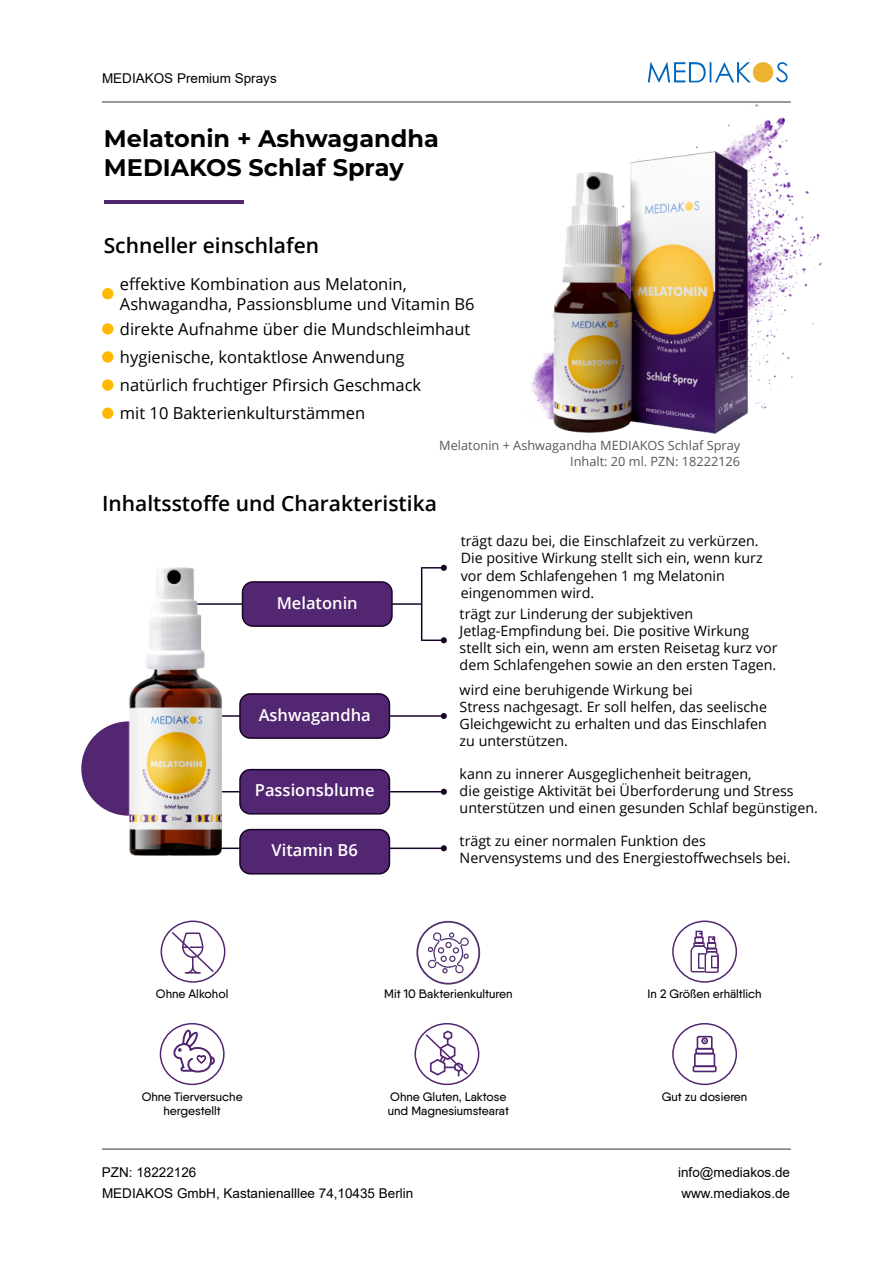
<style>
.page{position:relative;width:893px;height:1263px;background:#fff}
.page>*{position:absolute;margin:0;border:0;box-sizing:border-box;transform-origin:0 0}
.t1{font:700 24px/28.8px "Montserrat";color:#000}
.t2{font:600 21px "Open Sans";color:#000}
.t3{font:16.5px/28.2px "Open Sans";color:#000}
.t4{font:600 16.5px "Open Sans";color:#fff}
.t5{font:14.25px/17.1px "Open Sans";color:#000}
.t6{font:13.5px "Arial";color:#000}
.t7{font:12.75px/15.3px "Open Sans";color:#585857;text-align:right}
.t8{font:500 12.3px/14.7px "Qanelas";color:#000}
</style>
<div class="page">
<img style="left:696px;top:104px;width:126px;height:274px">
<svg style="left:648px;top:62px;width:140px;height:21px"></svg>
<hr style="left:102px;top:101px;width:689px;height:2px;background:#777">
<hr style="left:104px;top:200px;width:140px;height:4px;background:#522671">
<hr style="left:102px;top:1148px;width:689px;height:2px;background:#777">
<svg style="left:102px;top:288px;width:11px;height:11px"></svg>
<svg style="left:102px;top:323px;width:11px;height:12px"></svg>
<svg style="left:102px;top:351px;width:11px;height:12px"></svg>
<svg style="left:102px;top:379px;width:11px;height:12px"></svg>
<svg style="left:102px;top:407px;width:11px;height:12px"></svg>
<hr style="left:390px;top:603px;width:32px;height:2px;background:#170528">
<svg style="left:422px;top:565px;width:25px;height:6px"></svg>
<hr style="left:422px;top:639px;width:22px;height:2px;background:#170528">
<svg style="left:441px;top:637px;width:6px;height:6px"></svg>
<hr style="left:362px;top:847px;width:82px;height:2px;background:#170528">
<svg style="left:441px;top:845px;width:6px;height:6px"></svg>
<hr style="left:362px;top:791px;width:82px;height:1px;background:#170528">
<svg style="left:441px;top:789px;width:6px;height:6px"></svg>
<hr style="left:362px;top:715px;width:82px;height:2px;background:#170528">
<svg style="left:441px;top:713px;width:6px;height:6px"></svg>
<hr style="left:421px;top:567px;width:1px;height:74px;background:#170528">
<div style="left:240px;top:694px;width:149px;height:44px;background:#522671;border-radius:10px"></div>
<div style="left:239px;top:693px;width:151px;height:46px;border:2px solid #170528;border-radius:10px"></div>
<div style="left:242px;top:582px;width:150px;height:44px;background:#522671;border-radius:10px"></div>
<div style="left:242px;top:581px;width:151px;height:46px;border:2px solid #170528;border-radius:10px"></div>
<div style="left:240px;top:770px;width:149px;height:44px;background:#522671;border-radius:10px"></div>
<div style="left:239px;top:769px;width:151px;height:45px;border:2px solid #170528;border-radius:10px"></div>
<div style="left:240px;top:829px;width:149px;height:45px;background:#522671;border-radius:10px"></div>
<div style="left:239px;top:829px;width:151px;height:45px;border:2px solid #170528;border-radius:10px"></div>
<img style="left:531px;top:148px;width:260px;height:286px">
<img style="left:81px;top:567px;width:247px;height:297px">
<div style="left:414px;top:1023px;width:65px;height:62px;border:2px solid #522671;border-radius:50%"></div>
<svg style="left:424px;top:1029px;width:45px;height:47px"></svg>
<div style="left:161px;top:920px;width:64px;height:63px;border:2px solid #522671;border-radius:50%"></div>
<svg style="left:170px;top:930px;width:45px;height:44px"></svg>
<div style="left:160px;top:1023px;width:65px;height:62px;border:2px solid #522671;border-radius:50%"></div>
<svg style="left:173px;top:1029px;width:42px;height:43px"></svg>
<div style="left:672px;top:1023px;width:65px;height:62px;border:2px solid #522671;border-radius:50%"></div>
<div style="left:697px;top:1036px;width:16px;height:13px;border:2px solid #522671"></div>
<div style="left:695px;top:1048px;width:19px;height:6px;border:2px solid #522671"></div>
<div style="left:694px;top:1053px;width:21px;height:14px;border:2px solid #522671"></div>
<div style="left:693px;top:1065px;width:24px;height:7px;border:2px solid #522671"></div>
<div style="left:701px;top:1037px;width:7px;height:7px;border:2px solid #522671;border-radius:50%"></div>
<svg style="left:703px;top:1039px;width:4px;height:4px"></svg>
<div style="left:672px;top:920px;width:65px;height:63px;border:2px solid #522671;border-radius:50%"></div>
<div style="left:695px;top:931px;width:8px;height:7px;border:1px solid #522671"></div>
<svg style="left:690px;top:933px;width:29px;height:40px"></svg>
<svg style="left:428px;top:932px;width:41px;height:42px"></svg>
<div style="left:416px;top:921px;width:64px;height:63px;border:2px solid #52316e;border-radius:50%"></div>
<p class="t6" style="left:102px;top:73px;width:176px">MEDIAKOS Premium Sprays</p>
<h1 class="t1" style="left:104px;top:126px;width:336px">Melatonin + Ashwagandha<br>MEDIAKOS Schlaf Spray</h1>
<h2 class="t2" style="left:104px;top:234px;width:217px">Schneller einschlafen</h2>
<p class="t3" style="left:120px;top:274px;width:356px;line-height:19.8px">effektive Kombination aus Melatonin,<br>Ashwagandha, Passionsblume und Vitamin B6</p>
<p class="t3" style="left:120px;top:314px;width:352px">direkte Aufnahme über die Mundschleimhaut hygienische, kontaktlose Anwendung natürlich fruchtiger Pfirsich Geschmack<br>mit 10 Bakterienkulturstämmen</p>
<p class="t7" style="left:439px;top:438px;width:302px">Melatonin + Ashwagandha MEDIAKOS Schlaf Spray<br>Inhalt: 20 ml. PZN: 18222126</p>
<h2 class="t2" style="left:102px;top:489px;width:336px">Inhaltsstoffe und Charakteristika</h2>
<p class="t4" style="left:277px;top:593px;width:83px">Melatonin</p>
<p class="t4" style="left:259px;top:703px;width:114px">Ashwagandha</p>
<p class="t4" style="left:255px;top:779px;width:121px">Passionsblume</p>
<p class="t4" style="left:272px;top:839px;width:88px">Vitamin B6</p>
<p class="t5" style="left:461px;top:532px;width:303px">trägt dazu bei, die Einschlafzeit zu verkürzen.<br>Die positive Wirkung stellt sich ein, wenn kurz vor dem Schlafengehen 1 mg Melatonin eingenommen wird.</p>
<p class="t5" style="left:460px;top:605px;width:319px">trägt zur Linderung der subjektiven Jetlag-Empfindung bei. Die positive Wirkung stellt sich ein, wenn am ersten Reisetag kurz vor dem Schlafengehen sowie an den ersten Tagen.</p>
<p class="t5" style="left:460px;top:680px;width:309px">wird eine beruhigende Wirkung bei<br>Stress nachgesagt. Er soll helfen, das seelische Gleichgewicht zu erhalten und das Einschlafen zu unterstützen.</p>
<p class="t5" style="left:460px;top:765px;width:360px">kann zu innerer Ausgeglichenheit beitragen,<br>die geistige Aktivität bei Überforderung und Stress unterstützen und einen gesunden Schlaf begünstigen.</p>
<p class="t5" style="left:460px;top:832px;width:332px">trägt zu einer normalen Funktion des<br>Nervensystems und des Energiestoffwechsels bei.</p>
<p class="t8" style="left:156px;top:987px;width:74px">Ohne Alkohol</p>
<p class="t8" style="left:384px;top:987px;width:130px">Mit 10 Bakterienkulturen</p>
<p class="t8" style="left:648px;top:987px;width:116px">In 2 Größen erhältlich</p>
<p class="t8" style="left:388px;top:1090px;width:123px">Ohne Gluten, Laktose und Magnesiumstearat</p>
<p class="t8" style="left:142px;top:1090px;width:102px;text-align:center">Ohne Tierversuche hergestellt</p>
<p class="t8" style="left:662px;top:1090px;width:87px">Gut zu dosieren</p>
<p class="t6" style="left:102px;top:1167px;width:96px">PZN: 18222126</p>
<p class="t6" style="left:678px;top:1167px;width:113px">info@mediakos.de</p>
<p class="t6" style="left:102px;top:1188px;width:313px">MEDIAKOS GmbH, Kastanienalllee 74,10435 Berlin</p>
<p class="t6" style="left:681px;top:1188px;width:110px">www.mediakos.de</p>
</div>
